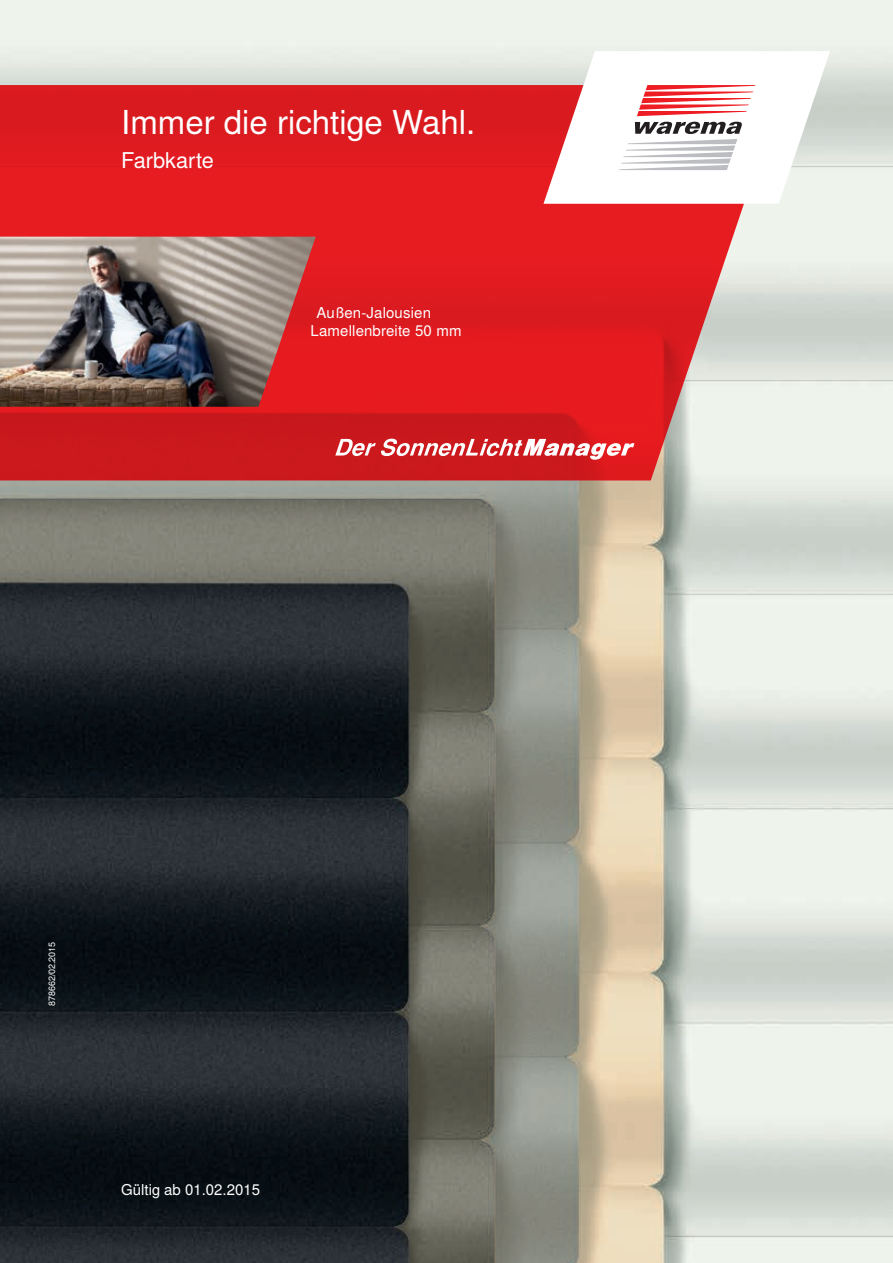
<style>
.page{position:relative;width:893px;height:1263px;background:#fff}
.page>*{position:absolute;margin:0;border:0;box-sizing:border-box;transform-origin:0 0}
.t1{font:33px "Nimbus San LOT";color:#fff}
.t2{font:21.75px "Nimbus San LOT";color:#fff}
.t3{font:15px/18px "Nimbus San LOT";letter-spacing:.01em;color:#fff}
.t4{font:9px "Nimbus San LOT";letter-spacing:-.005em;color:#fff}
</style>
<div class="page">
<img style="left:0;top:0;width:893px;height:1263px">
<svg style="left:0;top:85px;width:784px;height:396px;background:#dd3034"></svg>
<svg style="left:543px;top:51px;width:287px;height:153px"></svg>
<img style="left:0;top:237px;width:316px;height:170px">
<svg style="left:335px;top:439px;width:299px;height:21px"></svg>
<h1 class="t1" style="left:121px;top:103px;width:355px">Immer die richtige Wahl.</h1>
<h2 class="t2" style="left:121px;top:148px;width:94px">Farbkarte</h2>
<p class="t3" style="left:311px;top:304px;width:152px;text-indent:6px">Außen-Jalousien<br>Lamellenbreite 50 mm</p>
<p class="t4" style="left:47px;top:1006px;width:66px;rotate:-90deg">878662/02.2015</p>
<p class="t3" style="left:121px;top:1181px;width:140px">Gültig ab 01.02.2015</p>
</div>
